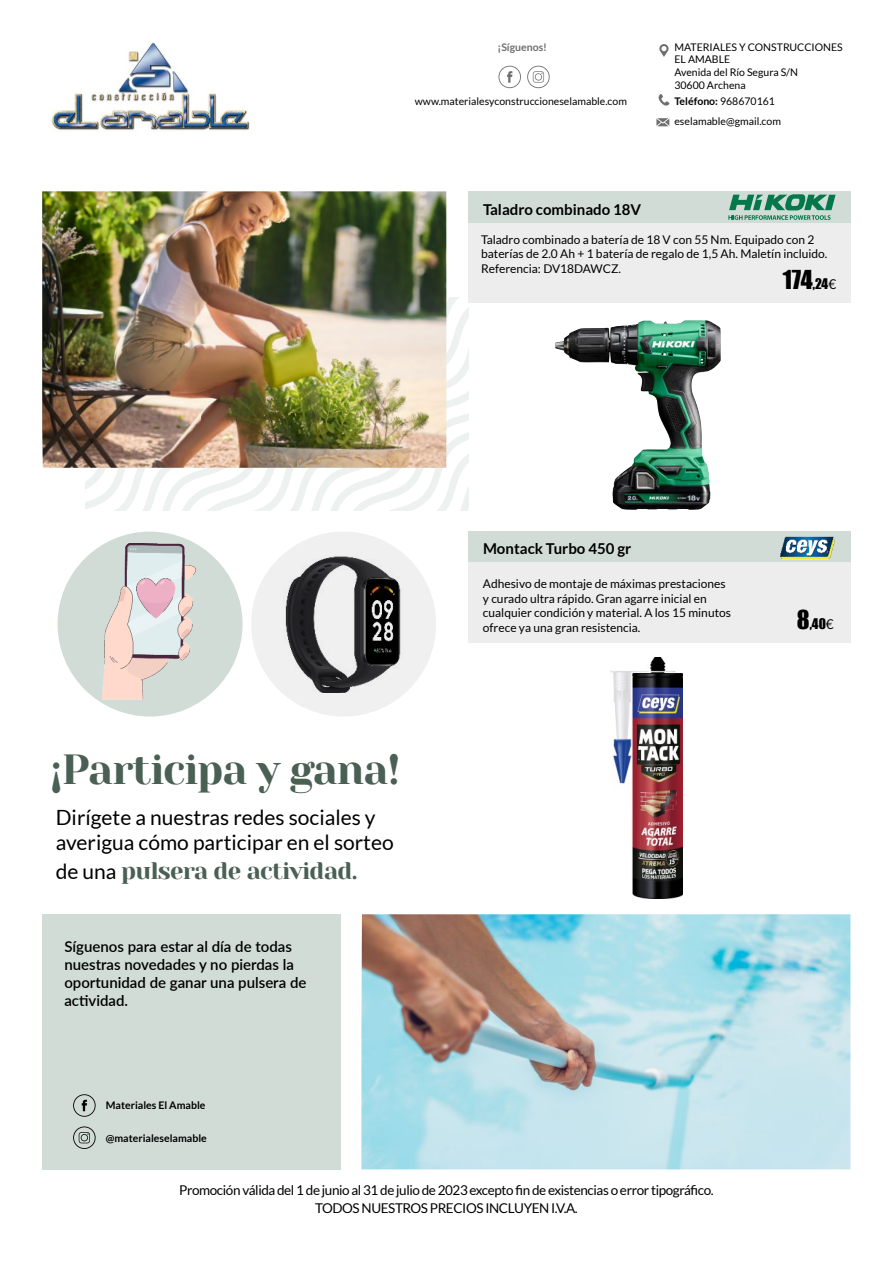
<style>
.page{position:relative;width:893px;height:1263px;background:#fff}
.page>*{position:absolute;margin:0;border:0;box-sizing:border-box;transform-origin:0 0}
.t1{font:42px "Yeseva One";letter-spacing:-.03em;color:#4a6054}
.t2{font:24px "Yeseva One";letter-spacing:-.03em;color:#4a6054}
.t3{font:24px "Impact";color:#000}
.t4{font:21px/25.2px "Lato";color:#000}
.t5{font:600 15px/18px "Lato";color:#000}
.t6{font:700 15px "Lato";color:#000}
.t7{font:13.5px/18px "Lato";letter-spacing:-.03em;color:#000;text-align:center}
.t8{font:13.5px "Impact";color:#000}
.t9{font:12px/14.4px "Lato";color:#000}
.t10{font:10.5px/12.6px "Lato";color:#000}
.t11{font:700 10.5px "Lato";color:#000}
.t12{font:700 10.5px "Lato";color:#706f6f}
.s1{font-weight:400}
.s2{font-size:13.5px}
.s3{font-family:"Lato";font-size:13.5px}
.s4{font-family:"Lato";font-size:21px;color:#000}
.s5{font-size:24px}
.s6{font-family:"Lato"}
</style>
<div class="page">
<svg style="left:85px;top:298px;width:383px;height:212px"></svg>
<div style="left:58px;top:531px;width:185px;height:185px;background:#d1dcd7;border-radius:50%"></div>
<div style="left:251px;top:531px;width:185px;height:185px;background:#f0f0f0;border-radius:50%"></div>
<img style="left:361px;top:914px;width:489px;height:255px">
<img style="left:285px;top:556px;width:116px;height:137px">
<img style="left:42px;top:191px;width:404px;height:277px">
<svg style="left:659px;top:94px;width:10px;height:12px"></svg>
<svg style="left:659px;top:44px;width:10px;height:13px"></svg>
<svg style="left:656px;top:118px;width:13px;height:8px"></svg>
<svg style="left:498px;top:66px;width:23px;height:22px"></svg>
<svg style="left:527px;top:66px;width:23px;height:22px"></svg>
<div style="left:43px;top:914px;width:298px;height:255px;background:#d1dcd7"></div>
<div style="left:468px;top:531px;width:382px;height:32px;background:#d1dcd7"></div>
<div style="left:468px;top:191px;width:382px;height:33px;background:#d1dcd7"></div>
<div style="left:468px;top:223px;width:382px;height:80px;background:#ededed"></div>
<div style="left:468px;top:563px;width:382px;height:80px;background:#ededed"></div>
<img style="left:96px;top:537px;width:106px;height:167px">
<svg style="left:73px;top:1094px;width:23px;height:23px"></svg>
<svg style="left:73px;top:1126px;width:23px;height:23px"></svg>
<img style="left:555px;top:320px;width:134px;height:53px">
<img style="left:610px;top:658px;width:73px;height:241px">
<svg style="left:728px;top:194px;width:108px;height:26px"></svg>
<img style="left:780px;top:536px;width:55px;height:23px">
<img style="left:51px;top:42px;width:199px;height:89px">
<p class="t12" style="left:498px;top:42px;width:51px">¡Síguenos!</p>
<p class="t10" style="left:415px;top:95px;width:214px">www.materialesyconstruccioneselamable.com</p>
<p class="t6" style="left:483px;top:201px;width:160px">Taladro combinado 18V</p>
<p class="t10" style="left:674px;top:41px;width:170px">MATERIALES Y CONSTRUCCIONES<br>EL AMABLE</p>
<p class="t10" style="left:674px;top:66px;width:125px">Avenida del Río Segura S/N</p>
<p class="t10" style="left:674px;top:79px;width:73px">30600 Archena</p>
<p class="t11" style="left:674px;top:95px;width:102px">Teléfono: <span class="s1">968670161</span></p>
<p class="t10" style="left:674px;top:115px;width:108px">eselamable@gmail.com</p>
<p class="t9" style="left:481px;top:232px;width:348px">Taladro combinado a batería de 18 V con 55 Nm. Equipado con 2 baterías de 2.0 Ah + 1 batería de regalo de 1,5 Ah. Maletín incluido.<br>Referencia: DV18DAWCZ.</p>
<h2 class="t3" style="left:783px;top:261px;width:55px">174<span class="s2">,24</span><span class="s3">€</span></h2>
<p class="t6" style="left:483px;top:540px;width:150px">Montack Turbo 450 gr</p>
<h1 class="t1" style="left:50px;top:738px;width:352px">¡Participa y gana!</h1>
<h3 class="t4" style="left:56px;top:804px;width:339px">Dirígete a nuestras redes sociales y averigua cómo participar en el sorteo</h3>
<h2 class="t2" style="left:56px;top:853px;width:303px"><span class="s4">de una</span> pulsera de actividad.</h2>
<p class="t5" style="left:64px;top:936px;width:244px">Síguenos para estar al día de todas nuestras novedades y no pierdas la oportunidad de ganar una pulsera de actividad.</p>
<p class="t11" style="left:106px;top:1099px;width:101px">Materiales El Amable</p>
<p class="t11" style="left:106px;top:1132px;width:103px">@materialeselamable</p>
<p class="t9" style="left:483px;top:577px;width:250px">Adhesivo de montaje de máximas prestaciones y curado ultra rápido. Gran agarre inicial en cualquier condición y material. A los 15 minutos ofrece ya una gran resistencia.</p>
<p class="t7" style="left:179px;top:1181px;width:536px">Promoción válida del 1 de junio al 31 de julio de 2023 excepto fin de existencias o error tipográfico.<br>TODOS NUESTROS PRECIOS INCLUYEN I.V.A.</p>
<p class="t8" style="left:797px;top:614px;width:38px"><span class="s5">8</span>,40<span class="s6">€</span></p>
</div>
